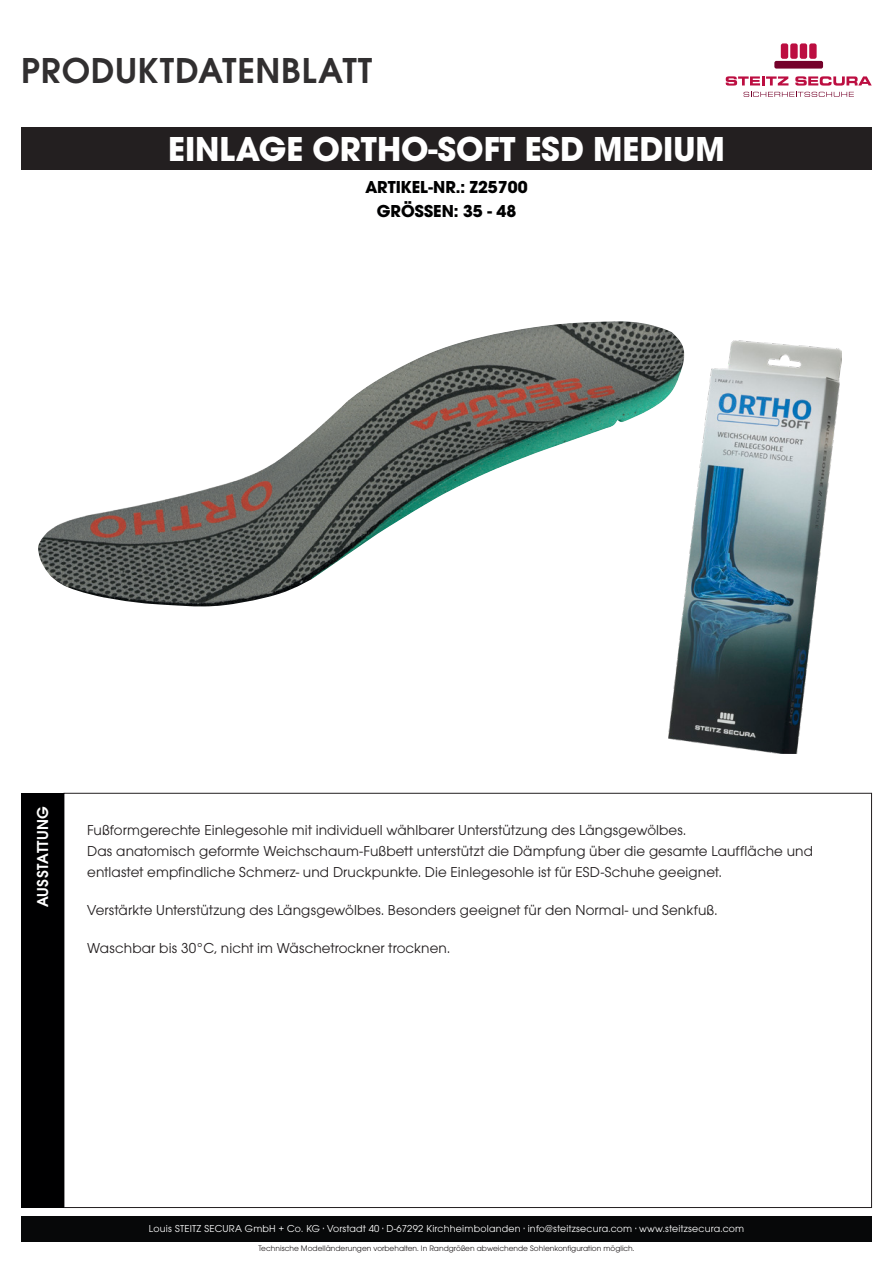
<style>
.page{position:relative;width:893px;height:1263px;background:#fff}
.page>*{position:absolute;margin:0;border:0;box-sizing:border-box;transform-origin:0 0}
.t1{font:600 37.5px "Avant Gard Goth EF";letter-spacing:.02em;color:#312f30}
.t2{font:700 36px "Avant Gard Goth EF";color:#fff}
.t3{font:700 18px/24px "Avant Gard Goth EF";color:#000001;text-align:center}
.t4{font:600 16.5px "Avant Gard Goth EF";letter-spacing:.02em;color:#fff}
.t5{font:15px/21px "Avant Gard Goth EF";letter-spacing:.005em;color:#231f20}
.t6{font:10.5px "Avant Gard Goth EF";letter-spacing:.02em;color:#fff}
.t7{font:8.25px "Avant Gard Goth EF";color:#231f20}
</style>
<div class="page">
<div style="left:21px;top:1216px;width:851px;height:26px;background:#070809"></div>
<svg style="left:726px;top:76px;width:62px;height:10px"></svg>
<svg style="left:795px;top:76px;width:77px;height:10px"></svg>
<div style="left:774px;top:61px;width:49px;height:8px;background:#75012a;border-radius:2px"></div>
<div style="left:781px;top:43px;width:7px;height:16px;background:#bc0e41;border-radius:2px"></div>
<div style="left:790px;top:43px;width:8px;height:16px;background:#bc0e41;border-radius:2px"></div>
<div style="left:800px;top:43px;width:7px;height:16px;background:#bc0e41;border-radius:2px"></div>
<div style="left:809px;top:43px;width:8px;height:16px;background:#bc0e41;border-radius:2px"></div>
<svg style="left:744px;top:92px;width:110px;height:5px"></svg>
<div style="left:21px;top:128px;width:851px;height:42px;background:#231f20"></div>
<div style="left:21px;top:793px;width:43px;height:415px;background:#000001"></div>
<img style="left:38px;top:321px;width:641px;height:286px">
<img style="left:668px;top:340px;width:174px;height:414px">
<h1 class="t1" style="left:21px;top:48px;width:353px">PRODUKTDATENBLATT</h1>
<h2 class="t2" style="left:168px;top:127px;width:558px">EINLAGE ORTHO-SOFT ESD MEDIUM</h2>
<p class="t3" style="left:365px;top:175px;width:164px">ARTIKEL-NR.: Z25700<br>GRÖSSEN: 35 - 48</p>
<p class="t4" style="left:33px;top:907px;width:103px;rotate:-90deg">AUSSTATTUNG</p>
<p class="t5" style="left:87px;top:819px;width:727px">Fußformgerechte Einlegesohle mit individuell wählbarer Unterstützung des Längsgewölbes.<br>Das anatomisch geformte Weichschaum-Fußbett unterstützt die Dämpfung über die gesamte Lauffläche und entlastet empfindliche Schmerz- und Druckpunkte. Die Einlegesohle ist für ESD-Schuhe geeignet.</p>
<p class="t5" style="left:87px;top:899px;width:632px">Verstärkte Unterstützung des Längsgewölbes. Besonders geeignet für den Normal- und Senkfuß.</p>
<p class="t5" style="left:87px;top:937px;width:364px">Waschbar bis 30°C, nicht im Wäschetrockner trocknen.</p>
<p class="t6" style="left:149px;top:1223px;width:597px">Louis STEITZ SECURA GmbH + Co. KG · Vorstadt 40 · D-67292 Kirchheimbolanden · info@steitzsecura.com · www.steitzsecura.com</p>
<p class="t7" style="left:258px;top:1244px;width:378px">Technische Modelländerungen vorbehalten. In Randgrößen abweichende Sohlenkonfiguration möglich.</p>
</div>
